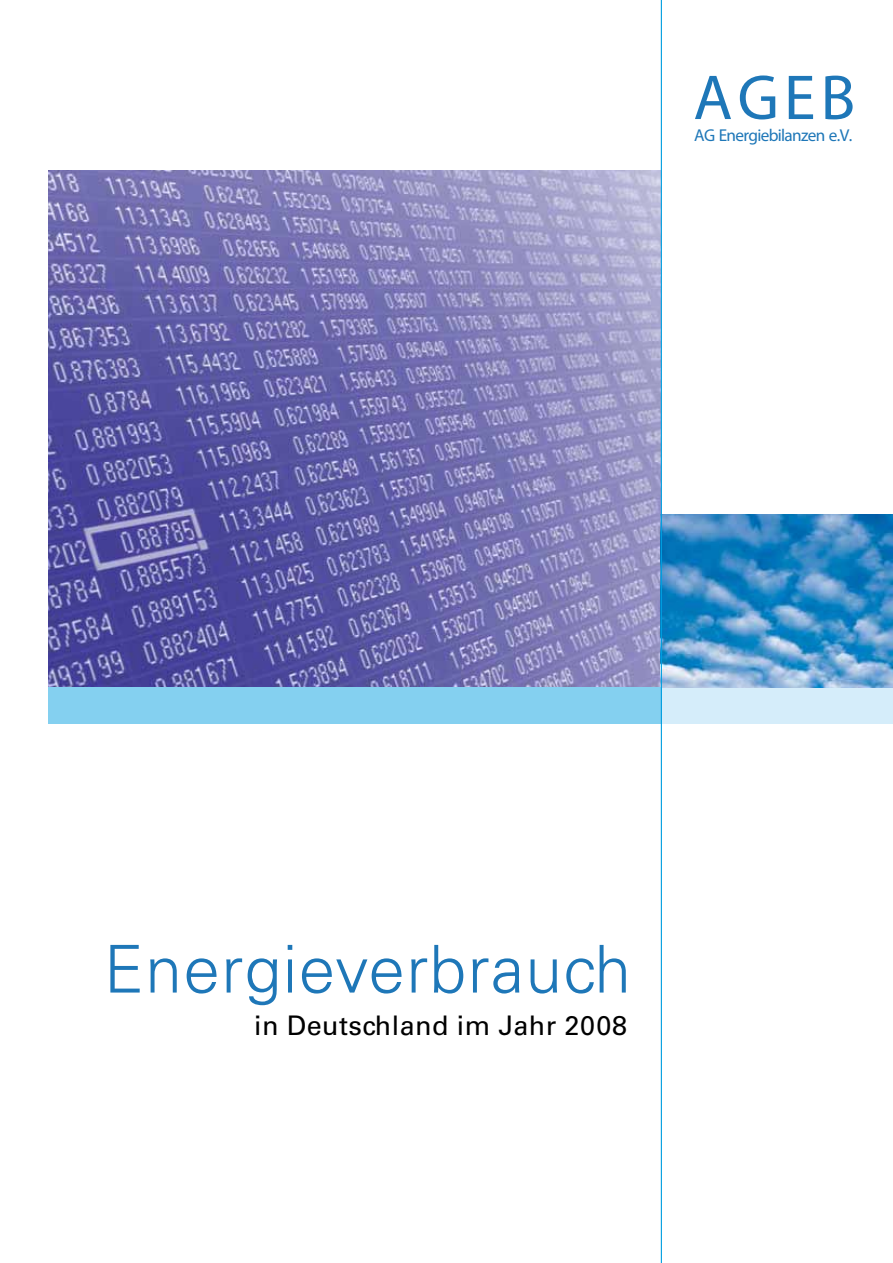
<style>
.page{position:relative;width:893px;height:1263px;background:#fff}
.page>*{position:absolute;margin:0;border:0;box-sizing:border-box;transform-origin:0 0}
.t1{font:300 66px "Univers LT Std";letter-spacing:.02em;color:#1e77b8}
.t2{font:63.9px "Myriad Pro";color:#1e77b8}
.t3{font:27px "Univers LT Std";letter-spacing:.015em;color:#000}
.t4{font:17.25px "Myriad Pro";letter-spacing:-.04em;color:#1e77b8}
</style>
<div class="page">
<img style="left:48px;top:170px;width:613px;height:517px">
<div style="left:661px;top:687px;width:232px;height:37px;background:#d5edfa"></div>
<img style="left:662px;top:514px;width:231px;height:173px">
<div style="left:48px;top:687px;width:613px;height:37px;background:#84d0f0"></div>
<hr style="left:661px;top:0;width:1px;height:1263px;background:#009ee0">
<h2 class="t2" style="left:693px;top:58px;width:163px">AGEB</h2>
<p class="t4" style="left:694px;top:124px;width:160px">AG Energiebilanzen e.V.</p>
<h1 class="t1" style="left:104px;top:929px;width:529px">Energieverbrauch</h1>
<p class="t3" style="left:254px;top:1009px;width:374px">in Deutschland im Jahr 2008</p>
</div>
